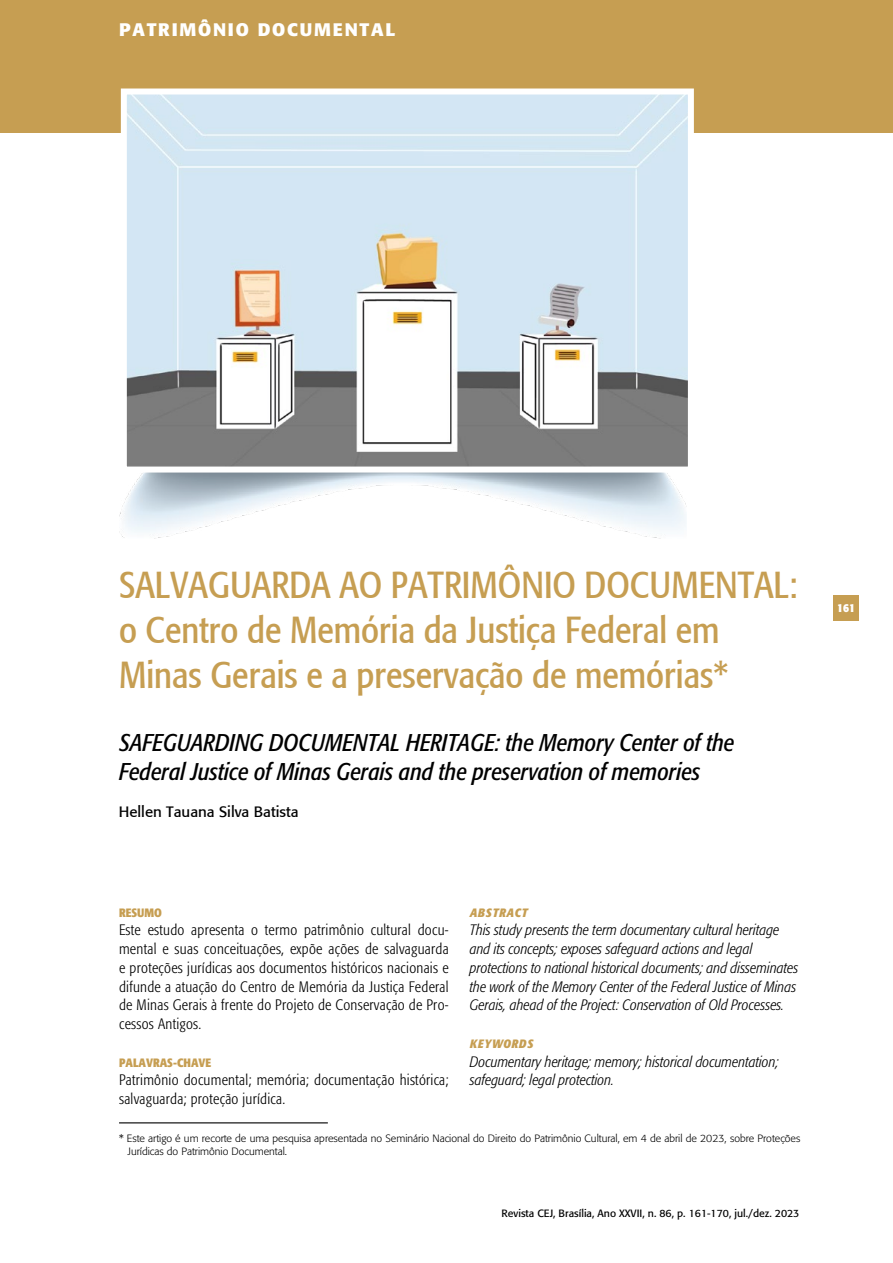
<style>
.page{position:relative;width:893px;height:1263px;background:#fff}
.page>*{position:absolute;margin:0;border:0;box-sizing:border-box;transform-origin:0 0}
.t1{font:condensed 37.5px/45px "Formata";color:#c69e52}
.t2{font:italic condensed 24px/28.8px "Formata";color:#000}
.t3{font:700 18px "Formata";letter-spacing:.1em;color:#fff}
.t4{font:300 condensed 15px/18.8px "Formata";letter-spacing:.02em;color:#000;text-align:justify}
.t5{font:italic 300 condensed 15px/18.8px "Formata";color:#000}
.t6{font:15px "Formata";color:#000}
.t7{font:700 condensed 12px "Formata";color:#c69e52}
.t8{font:italic 700 condensed 12px "Formata";letter-spacing:.05em;color:#c69e52}
.t9{font:700 condensed 12px "Formata";color:#fff}
.t10{font:300 10.5px/13.5px "Formata";color:#000}
.t11{font:10.5px "Formata";color:#000}
</style>
<div class="page">
<div style="left:833px;top:595px;width:26px;height:26px;background:#c69e52"></div>
<div style="left:0;top:0;width:893px;height:132px;background:#c69e52"></div>
<img style="left:128px;top:95px;width:559px;height:370px">
<div style="left:121px;top:88px;width:573px;height:384px;border:6px solid #fff"></div>
<hr style="left:119px;top:1122px;width:209px;height:1px;background:#000">
<p class="t3" style="left:119px;top:18px;width:278px">PATRIMÔNIO DOCUMENTAL</p>
<h1 class="t1" style="left:119px;top:562px;width:680px">SALVAGUARDA AO PATRIMÔNIO DOCUMENTAL: o Centro de Memória da Justiça Federal em<br>Minas Gerais e a preservação de memórias*</h1>
<h2 class="t2" style="left:119px;top:728px;width:617px">SAFEGUARDING DOCUMENTAL HERITAGE: the Memory Center of the<br>Federal Justice of Minas Gerais and the preservation of memories</h2>
<p class="t6" style="left:119px;top:803px;width:181px">Hellen Tauana Silva Batista</p>
<p class="t7" style="left:119px;top:905px;width:44px">RESUMO</p>
<p class="t4" style="left:119px;top:921px;width:331px">Este estudo apresenta o termo patrimônio cultural docu&shy;mental e suas conceituações, expõe ações de salvaguarda e proteções jurídicas aos documentos históricos nacionais e difunde a atuação do Centro de Memória da Justiça Federal de Minas Gerais à frente do Projeto de Conservação de Pro&shy;cessos Antigos.</p>
<p class="t7" style="left:119px;top:1055px;width:94px">PALAVRAS-CHAVE</p>
<p class="t4" style="left:119px;top:1071px;width:331px">Patrimônio documental; memória; documentação histórica; salvaguarda; proteção jurídica.</p>
<p class="t8" style="left:470px;top:905px;width:59px">ABSTRACT</p>
<p class="t5" style="left:470px;top:921px;width:330px">This study presents the term documentary cultural heritage and its concepts; exposes safeguard actions and legal protections to national historical documents; and disseminates the work of the Memory Center of the Federal Justice of Minas Gerais, ahead of the Project: Conservation of Old Processes.</p>
<p class="t8" style="left:470px;top:1036px;width:65px">KEYWORDS</p>
<p class="t5" style="left:470px;top:1052px;width:310px">Documentary heritage; memory; historical documentation; safeguard; legal protection.</p>
<p class="t10" style="left:128px;top:1131px;width:674px;text-indent:-9px">* Este artigo é um recorte de uma pesquisa apresentada no Seminário Nacional do Direito do Patrimônio Cultural, em 4 de abril de 2023, sobre Proteções<br>Jurídicas do Patrimônio Documental.</p>
<p class="t11" style="left:501px;top:1206px;width:299px">Revista CEJ, Brasília, Ano XXVII, n. 86, p. 161-170, jul./dez. 2023</p>
<p class="t9" style="left:837px;top:601px;width:19px">161</p>
</div>
